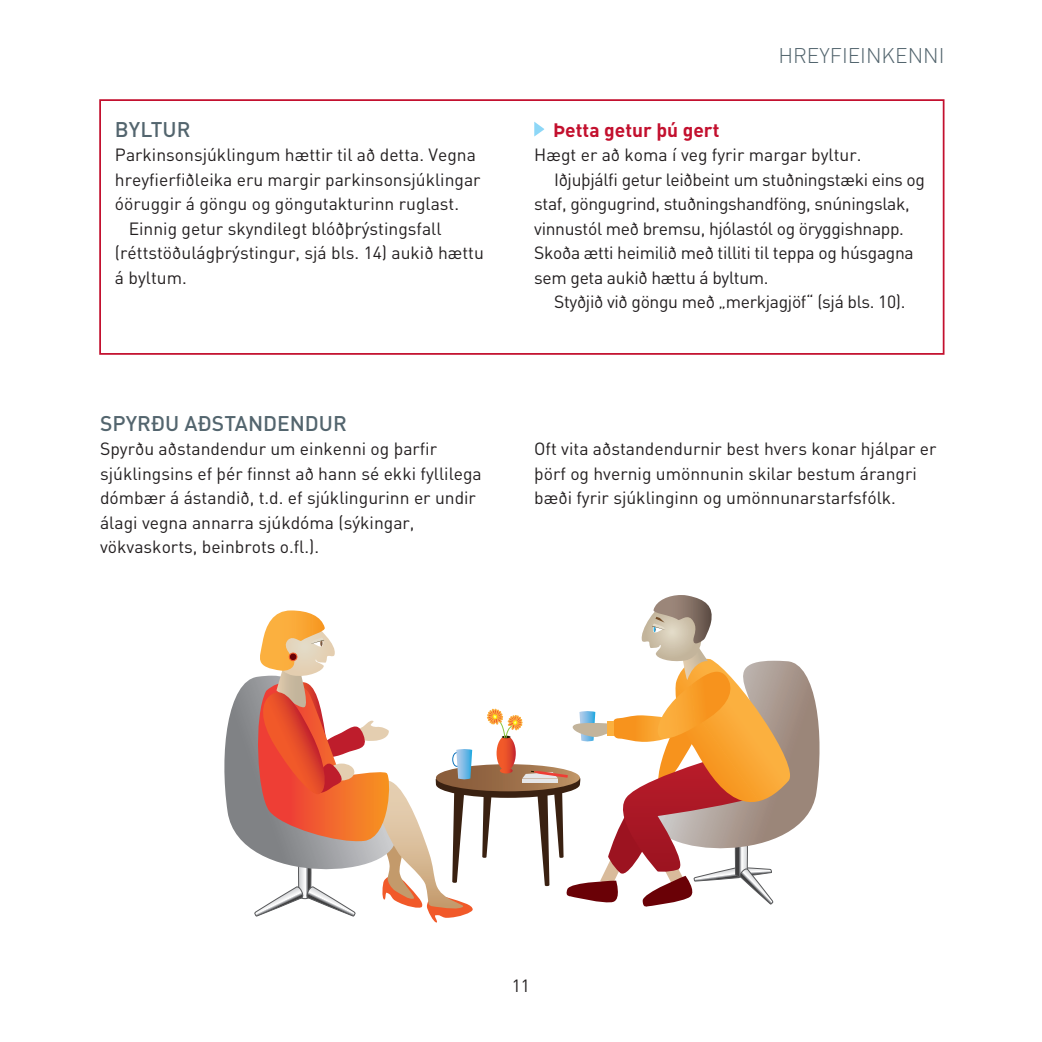
<style>
.page{position:relative;width:1042px;height:1042px;background:#fff}
.page>*{position:absolute;margin:0;border:0;box-sizing:border-box;transform-origin:0 0}
.Mellem{font:500 21px "DIN";color:#53656e}
.Kolumne_højre{font:300 21px "DIN";color:#53656e}
.Det_kan_du_gøre{font:700 19.25px "DIN";color:#c3102e}
.t1{font:17.5px/24.5px "DIN";color:#231f20}
.t2{font:17.5px/24.5px "DIN";letter-spacing:-.02em;color:#231f20}
</style>
<div class="page">
<svg style="left:224px;top:595px;width:596px;height:328px"></svg>
<svg style="left:534px;top:122px;width:10px;height:15px"></svg>
<div style="left:99px;top:99px;width:845px;height:256px;border:2px solid #c3102e"></div>
<p class="Mellem" style="left:115px;top:115px;width:77px">BYLTUR</p>
<p class="t1" style="left:115px;top:143px;width:367px">Parkinsonsjúklingum hættir til að detta. Vegna hreyfierfiðleika eru margir parkinsonsjúklingar óöruggir á göngu og göngutakturinn ruglast.</p>
<p class="t1" style="left:115px;top:216px;width:370px;text-indent:14px">Einnig getur skyndilegt blóðþrýstingsfall (réttstöðulágþrýstingur, sjá bls. 14) aukið hættu á byltum.</p>
<p class="Kolumne_højre" style="left:778px;top:41px;width:167px">HREYFIEINKENNI</p>
<p class="Det_kan_du_gøre" style="left:553px;top:117px;width:168px">Þetta getur þú gert</p>
<p class="t1" style="left:534px;top:143px;width:329px">Hægt er að koma í veg fyrir margar byltur.</p>
<p class="t2" style="left:534px;top:167px;width:392px;text-indent:20px">Iðjuþjálfi getur leiðbeint um stuðningstæki eins og staf, göngugrind, stuðningshandföng, snúningslak, vinnustól með bremsu, hjólastól og öryggishnapp.</p>
<p class="t2" style="left:534px;top:241px;width:381px">Skoða ætti heimilið með tilliti til teppa og húsgagna sem geta aukið hættu á byltum.</p>
<p class="t2" style="left:554px;top:290px;width:353px">Styðjið við göngu með „merkjagjöf“ (sjá bls. 10).</p>
<p class="Mellem" style="left:100px;top:409px;width:248px">SPYRÐU AÐSTANDENDUR</p>
<p class="t1" style="left:100px;top:437px;width:383px">Spyrðu aðstandendur um einkenni og þarfir sjúklingsins ef þér finnst að hann sé ekki fyllilega dómbær á ástandið, t.d. ef sjúklingurinn er undir álagi vegna annarra sjúkdóma (sýkingar, vökvaskorts, beinbrots o.fl.).</p>
<p class="t1" style="left:534px;top:437px;width:404px">Oft vita aðstandendurnir best hvers konar hjálpar er þörf og hvernig umönnunin skilar bestum árangri bæði fyrir sjúklinginn og umönnunarstarfsfólk.</p>
<p class="t1" style="left:512px;top:973px;width:20px">11</p>
</div>
